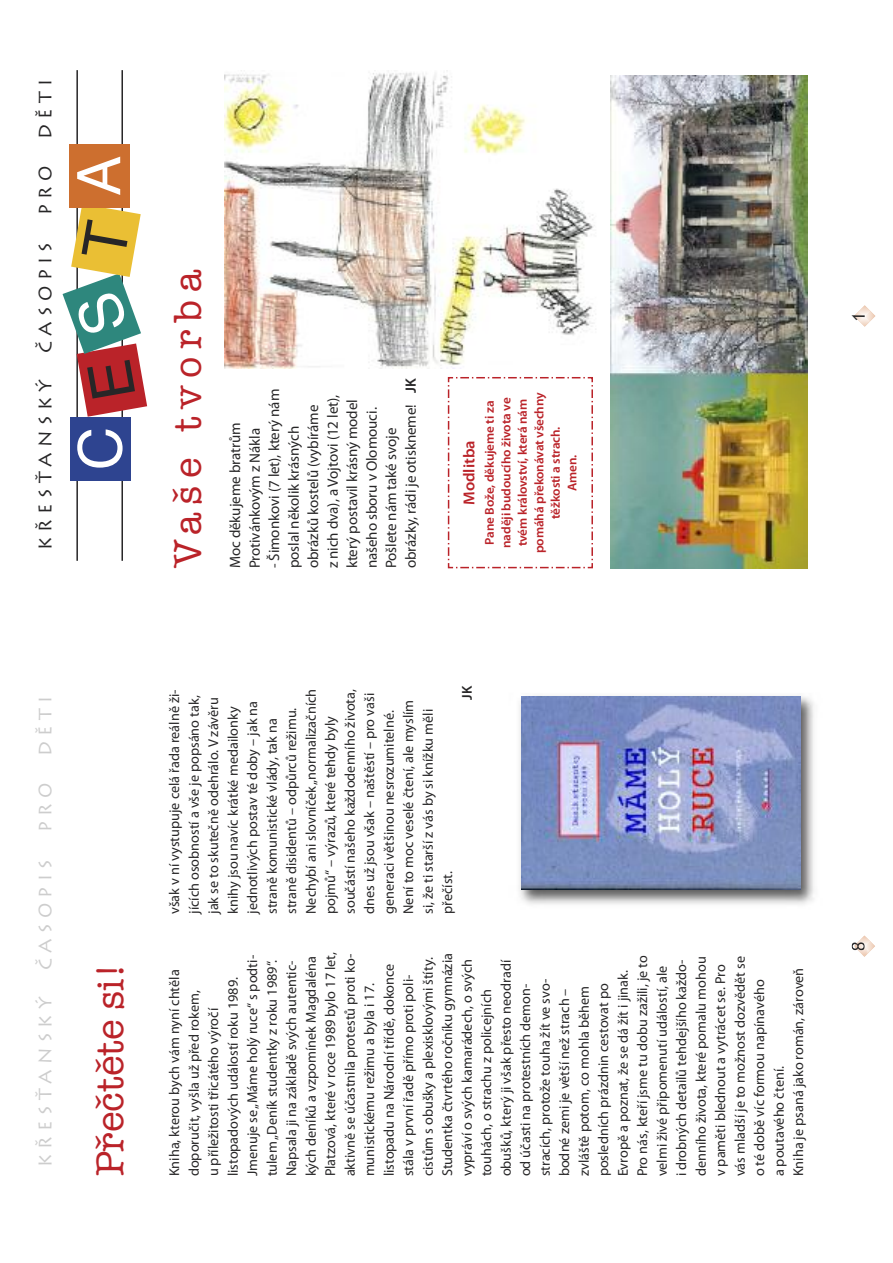
<style>
.page{position:relative;width:893px;height:1263px;background:#fff}
.page>*{position:absolute;margin:0;border:0;box-sizing:border-box;transform-origin:0 0}
.t1{font:60px "Helvetica";color:#fff}
.t2{font:39px "American Typewriter";color:#ba2329}
.t3{font:39px "American Typewriter";letter-spacing:.2em;color:#ba2329}
.t4{font:18px "Lithos Pro";letter-spacing:.3em;color:#272627}
.t5{font:18px "Lithos Pro";letter-spacing:.3em;color:#cdcdcd}
.t6{font:600 16.05px "Myriad Pro";color:#ba2329}
.t7{font:15px/19.5px "Myriad Pro";letter-spacing:-.005em;color:#272627}
.t8{font:14.25px/19.5px "Myriad Pro";color:#272627}
.t9{font:600 14.25px "Myriad Pro";color:#272627}
.t10{font:600 12.75px/16.5px "Myriad Pro";letter-spacing:-.01em;color:#ba2329;text-align:center}
.s1{font-weight:600}
</style>
<div class="page">
<hr style="left:76px;top:70px;width:2px;height:491px;background:#272627">
<hr style="left:121px;top:70px;width:2px;height:491px;background:#272627">
<div style="left:70px;top:417px;width:61px;height:63px;background:#2e4490"></div>
<div style="left:69px;top:144px;width:61px;height:64px;background:#cd6f2f"></div>
<svg style="left:854px;top:305px;width:21px;height:22px"></svg>
<img style="left:519px;top:696px;width:295px;height:209px">
<svg style="left:851px;top:935px;width:24px;height:22px"></svg>
<img style="left:522px;top:696px;width:279px;height:194px">
<svg style="left:447px;top:377px;width:146px;height:192px"></svg>
<img style="left:225px;top:70px;width:371px;height:299px">
<img style="left:610px;top:76px;width:197px;height:492px">
<svg style="left:63px;top:208px;width:84px;height:209px"></svg>
<p class="t4" style="left:35px;top:139px;width:61px;rotate:-90deg">DĚTI</p>
<p class="t4" style="left:35px;top:215px;width:51px;rotate:-90deg">PRO</p>
<p class="t4" style="left:35px;top:353px;width:112px;rotate:-90deg">ČASOPIS</p>
<p class="t4" style="left:35px;top:550px;width:172px;rotate:-90deg">KŘESŤANSKÝ</p>
<h1 class="t1" style="left:74px;top:196px;width:42px;rotate:-90deg">A</h1>
<h1 class="t1" style="left:75px;top:470px;width:45px;rotate:-90deg">C</h1>
<h2 class="t3" style="left:166px;top:568px;width:300px;rotate:-90deg">Vaše tvorba</h2>
<p class="t7" style="left:266px;top:568px;width:191px;rotate:-90deg">- Šimonkovi (7 let), který nám poslal několik krásných obrázků kostelů (vybíráme<br>z nich dva), a Vojtovi (12 let), který postavil krásný model našeho sboru v Olomouci.<br>Pošlete nám také svoje obrázky, rádi je otiskneme! <span class="s1">JK</span></p>
<p class="t7" style="left:227px;top:568px;width:147px;rotate:-90deg">Moc děkujeme bratrům<br>Protivánkovým z Nákla</p>
<p class="t6" style="left:463px;top:505px;width:66px;rotate:-90deg">Modlitba</p>
<p class="t10" style="left:482px;top:553px;width:162px;rotate:-90deg">Pane Bože, děkujeme ti za naději budoucího života ve tvém království, která nám pomáhá překonávat všechny těžkosti a strach.<br>Amen.</p>
<p class="t4" style="left:848px;top:322px;width:14px;rotate:-90deg">1</p>
<p class="t5" style="left:35px;top:756px;width:61px;rotate:-90deg">DĚTI</p>
<p class="t5" style="left:35px;top:832px;width:51px;rotate:-90deg">PRO</p>
<p class="t5" style="left:35px;top:970px;width:112px;rotate:-90deg">ČASOPIS</p>
<p class="t5" style="left:35px;top:1167px;width:172px;rotate:-90deg">KŘESŤANSKÝ</p>
<h2 class="t2" style="left:88px;top:1176px;width:216px;rotate:-90deg">Přečtěte si!</h2>
<p class="t8" style="left:166px;top:914px;width:227px;rotate:-90deg">však v ní vystupuje celá řada reálně ži&shy;jících osobností a vše je popsáno tak, jak se to skutečně odehrálo. V závěru knihy jsou navíc krátké medailonky jednotlivých postav té doby – jak na straně komunistické vlády, tak na straně disidentů – odpůrců režimu.<br>Nechybí ani slovníček„normalizačních pojmů“ – výrazů, které tehdy byly součástí našeho každodenního života, dnes už jsou však – naštěstí – pro vaši generaci většinou nesrozumitelné.<br>Není to moc veselé čtení, ale myslím si, že ti starší z vás by si knížku měli přečíst.</p>
<p class="t9" style="left:462px;top:699px;width:16px;rotate:-90deg">JK</p>
<p class="t8" style="left:166px;top:1176px;width:226px;rotate:-90deg">Kniha, kterou bych vám nyní chtěla doporučit, vyšla už před rokem,<br>u příležitosti třicátého výročí listopadových událostí roku 1989.<br>Jmenuje se„Máme holý ruce“ s podti&shy;tulem„Deník studentky z roku 1989“.<br>Napsala ji na základě svých autentic&shy;kých deníků a vzpomínek Magdaléna Platzová, které v roce 1989 bylo 17 let, aktivně se účastnila protestů proti ko&shy;munistickému režimu a byla i 17. listopadu na Národní třídě, dokonce stála v první řadě přímo proti poli&shy;cistům s obušky a plexisklovými štíty.<br>Studentka čtvrtého ročníku gymnázia vypráví o svých kamarádech, o svých touhách, o strachu z policejních obušků, který ji však přesto neodradí od účasti na protestních demon&shy;stracích, protože touha žít ve svo&shy;bodné zemi je větší než strach – zvláště potom, co mohla během posledních prázdnin cestovat po Evropě a poznat, že se dá žít i jinak.<br>Pro nás, kteří jsme tu dobu zažili, je to velmi živé připomenutí událostí, ale<br>i drobných detailů tehdejšího každo&shy;denního života, které pomalu mohou v paměti blednout a vytrácet se. Pro vás mladší je to možnost dozvědět se o té době víc formou napínavého<br>a poutavého čtení.<br>Kniha je psaná jako román, zároveň</p>
</div>
